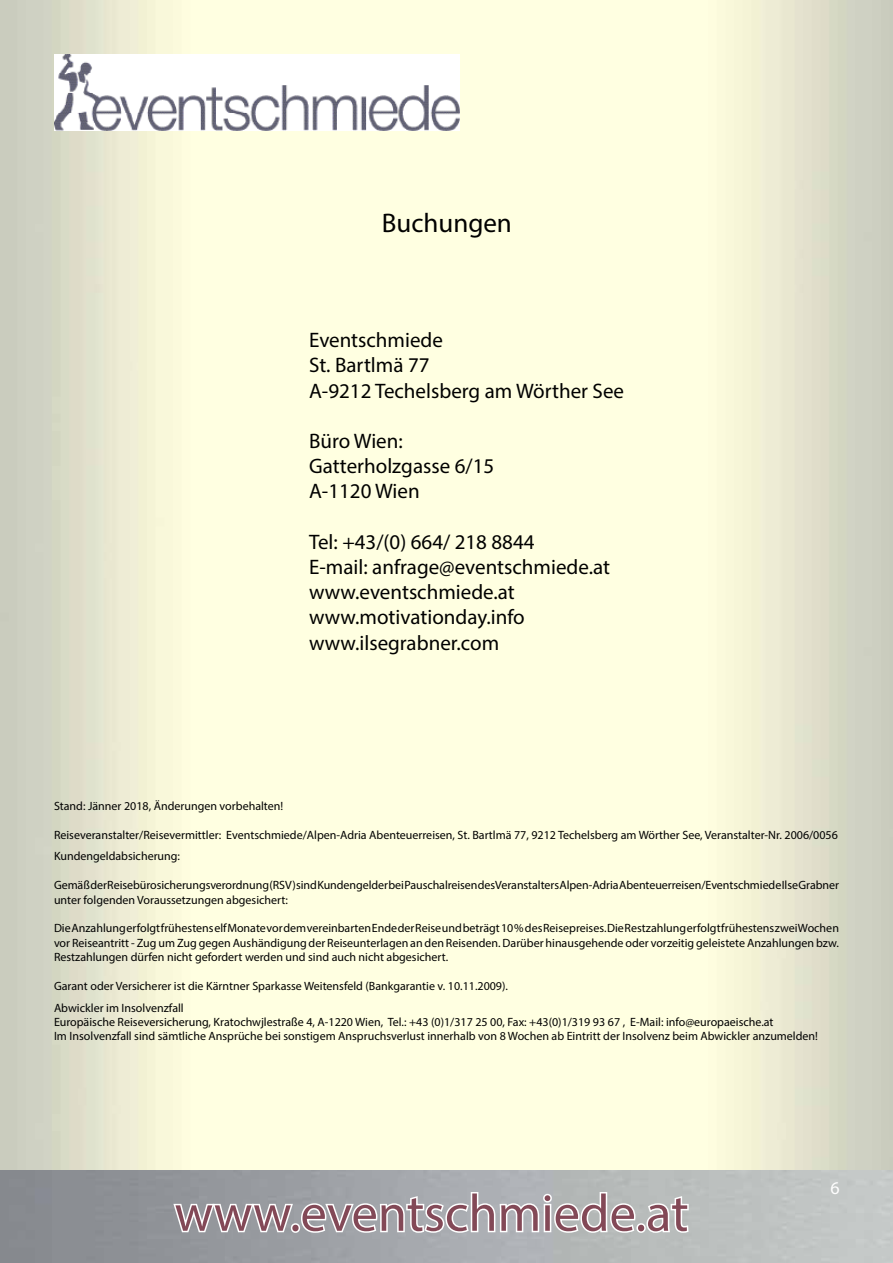
<style>
.page{position:relative;width:893px;height:1263px;background:#fff}
.page>*{position:absolute;margin:0;border:0;box-sizing:border-box;transform-origin:0 0}
.t1{font:52.5px "Myriad Pro";color:#834957}
.t2{font:27px "Myriad Pro";color:#000}
.t3{font:21px/25.2px "Myriad Pro";color:#000}
.t4{font:18px "Myriad Pro";color:#fff}
.t5{font:12px/14.4px "Myriad Pro";color:#000}
</style>
<div class="page">
<img style="left:54px;top:54px;width:405px;height:76px">
<svg style="left:172px;top:1190px;width:465px;height:44px"></svg>
<div style="left:636px;top:1223px;width:10px;height:10px;border:3px solid #fff;border-radius:50%"></div>
<svg style="left:645px;top:1194px;width:45px;height:40px"></svg>
<h2 class="t2" style="left:382px;top:206px;width:132px">Buchungen</h2>
<h3 class="t3" style="left:309px;top:327px;width:316px">Eventschmiede<br>St. Bartlmä 77<br>A-9212 Techelsberg am Wörther See</h3>
<h3 class="t3" style="left:309px;top:428px;width:187px">Büro Wien:<br>Gatterholzgasse 6/15<br>A-1120 Wien</h3>
<h3 class="t3" style="left:309px;top:529px;width:302px">Tel: +43/(0) 664/ 218 8844<br>E-mail: anfrage@eventschmiede.at www.eventschmiede.at www.motivationday.info www.ilsegrabner.com</h3>
<p class="t5" style="left:54px;top:798px;width:231px">Stand: Jänner 2018, Änderungen vorbehalten!</p>
<p class="t5" style="left:54px;top:824px;width:785px;line-height:21.6px">Reiseveranstalter/Reisevermittler: Eventschmiede/Alpen-Adria Abenteuerreisen, St. Bartlmä 77, 9212 Techelsberg am Wörther See, Veranstalter-Nr. 2006/0056<br>Kundengeldabsicherung:</p>
<p class="t5" style="left:54px;top:878px;width:786px">Gemäß der Reisebürosicherungsverordnung (RSV) sind Kundengelder bei Pauschalreisen des Veranstalters Alpen-Adria Abenteuerreisen/Eventschmiede Ilse Grabner unter folgenden Voraussetzungen abgesichert:</p>
<p class="t5" style="left:54px;top:921px;width:786px;text-align:justify">Die Anzahlung erfolgt frühestens elf Monate vor dem vereinbarten Ende der Reise und beträgt 10 % des Reisepreises. Die Restzahlung erfolgt frühestens zwei Wochen vor Reiseantritt - Zug um Zug gegen Aushändigung der Reiseunterlagen an den Reisenden. Darüber hinausgehende oder vorzeitig geleistete Anzahlungen bzw.<br>Restzahlungen dürfen nicht gefordert werden und sind auch nicht abgesichert.</p>
<p class="t5" style="left:54px;top:975px;width:455px;line-height:21.6px">Garant oder Versicherer ist die Kärntner Sparkasse Weitensfeld (Bankgarantie v. 10.11.2009).<br>Abwickler im Insolvenzfall</p>
<p class="t5" style="left:54px;top:1014px;width:765px">Europäische Reiseversicherung, Kratochwjlestraße 4, A-1220 Wien, Tel.: +43 (0)1/317 25 00, Fax: +43(0)1/319 93 67 , E-Mail: info@europaeische.at<br>Im Insolvenzfall sind sämtliche Ansprüche bei sonstigem Anspruchsverlust innerhalb von 8 Wochen ab Eintritt der Insolvenz beim Abwickler anzumelden!</p>
<h1 class="t1" style="left:174px;top:1181px;width:516px">www.eventschmiede.at</h1>
<h3 class="t4" style="left:831px;top:1176px;width:11px">6</h3>
</div>
